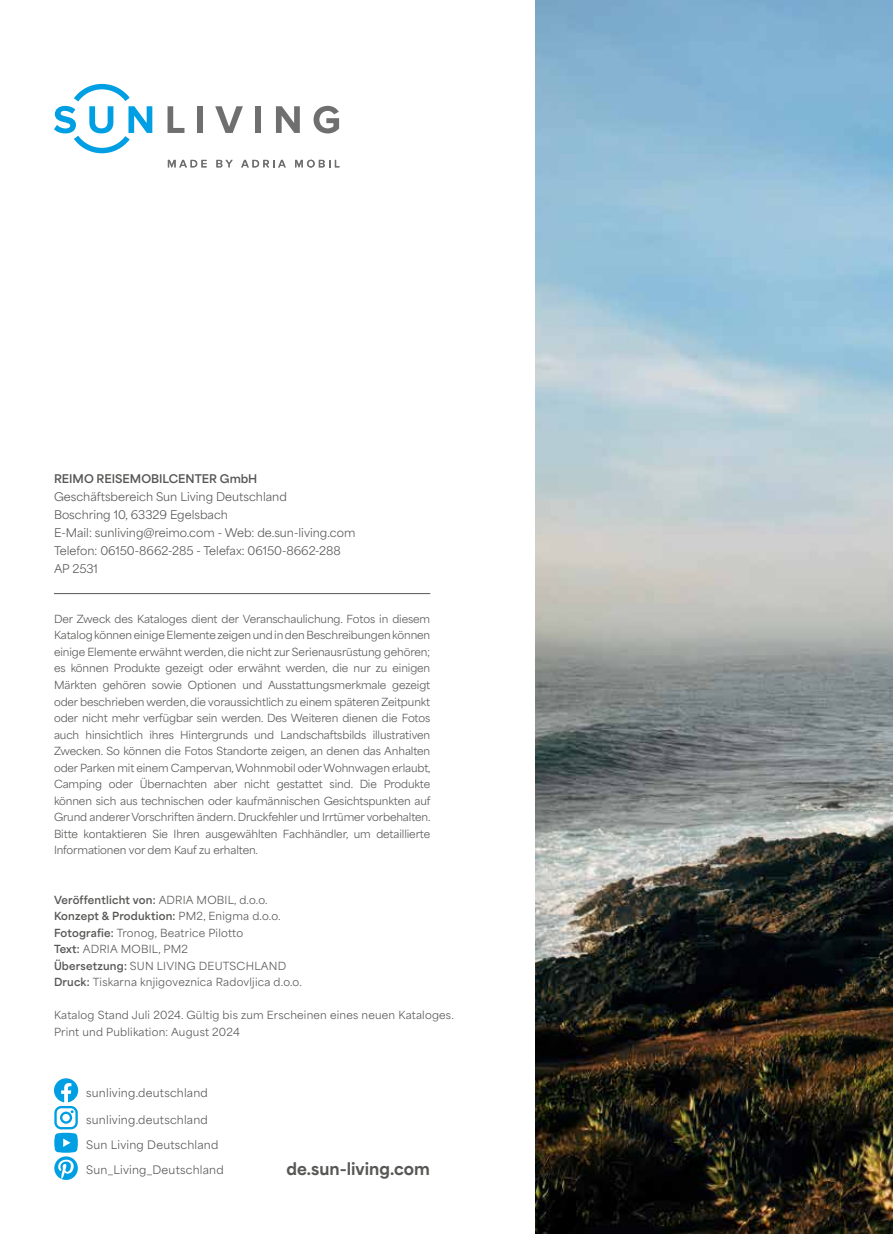
<style>
.page{position:relative;width:893px;height:1234px;background:#fff}
.page>*{position:absolute;margin:0;border:0;box-sizing:border-box;transform-origin:0 0}
.t1{font:800 15.9px "Area Normal";color:#575756}
.t2{font:11.25px/18px "Area Normal";color:#575756}
.t3{font:700 11.25px "Area Normal";color:#575756}
.t4{font:10.95px "Area Normal";letter-spacing:.02em;color:#575756}
.t5{font:10.5px/16.5px "Area Normal";letter-spacing:.02em;color:#575756}
.s1{font-weight:700}
</style>
<div class="page">
<svg style="left:54px;top:84px;width:98px;height:69px"></svg>
<svg style="left:168px;top:106px;width:16px;height:27px"></svg>
<div style="left:197px;top:106px;width:6px;height:27px;background:#706f6f"></div>
<svg style="left:215px;top:106px;width:28px;height:27px"></svg>
<div style="left:255px;top:106px;width:6px;height:27px;background:#706f6f"></div>
<svg style="left:276px;top:106px;width:24px;height:27px"></svg>
<svg style="left:314px;top:106px;width:25px;height:27px"></svg>
<svg style="left:168px;top:160px;width:39px;height:7px"></svg>
<svg style="left:216px;top:160px;width:17px;height:7px"></svg>
<svg style="left:241px;top:160px;width:45px;height:7px"></svg>
<svg style="left:295px;top:160px;width:44px;height:7px"></svg>
<img style="left:535px;top:0;width:358px;height:1233px">
<hr style="left:54px;top:593px;width:376px;height:1px;background:#575756">
<svg style="left:54px;top:1078px;width:24px;height:101px"></svg>
<p class="t3" style="left:54px;top:468px;width:205px">REIMO REISEMOBILCENTER GmbH</p>
<p class="t2" style="left:54px;top:486px;width:303px">Geschäftsbereich Sun Living Deutschland<br>Boschring 10, 63329 Egelsbach<br>E-Mail: sunliving@reimo.com - Web: de.sun-living.com Telefon: 06150-8662-285 - Telefax: 06150-8662-288<br>AP 2531</p>
<p class="t5" style="left:54px;top:609px;width:378px;text-align:justify">Der Zweck des Kataloges dient der Veranschaulichung. Fotos in diesem Katalog können einige Elemente zeigen und in den Beschreibungen können einige Elemente erwähnt werden, die nicht zur Serienausrüstung gehören; es können Produkte gezeigt oder erwähnt werden, die nur zu einigen Mä rkten gehören sowie Optionen und Ausstattungsmerkmale gezeigt oder beschrieben werden, die voraussichtlich zu einem späteren Zeitpunkt oder nicht mehr verfügbar sein werden. Des Weiteren dienen die Fotos auch hinsichtlich ihres Hintergrunds und Landschaftsbilds illustrativen Zwecken. So können die Fotos Standorte zeigen, an denen das Anhalten oder Parken mit einem Campervan, Wohnmobil oder Wohnwagen erlaubt, Camping oder Übernachten aber nicht gestattet sind. Die Produkte können sich aus technischen oder kaufmä nnischen Gesichtspunkten auf Grund anderer Vorschriften ändern. Druckfehler und Irrtümer vorbehalten.<br>Bitte kontaktieren Sie Ihren ausgewä hlten Fachhä ndler, um detaillierte Informationen vor dem Kauf zu erhalten.</p>
<p class="t5" style="left:54px;top:889px;width:249px"><span class="s1">Veröffentlicht von:</span> ADRIA MOBIL, d.o.o.<br><span class="s1">Konzept &amp; Produktion:</span> PM2, Enigma d.o.o.<br><span class="s1">Fotografie:</span> Tronog, Beatrice Pilotto<br><span class="s1">Text:</span> ADRIA MOBIL, PM2<br><span class="s1">Übersetzung:</span> SUN LIVING DEUTSCHLAND <span class="s1">Druck:</span> Tiskarna knjigoveznica Radovljica d.o.o.</p>
<p class="t5" style="left:54px;top:1005px;width:401px">Katalog Stand Juli 2024. Gültig bis zum Erscheinen eines neuen Kataloges.<br>Print und Publikation: August 2024</p>
<p class="t4" style="left:86px;top:1082px;width:123px">sunliving.deutschland</p>
<p class="t4" style="left:86px;top:1109px;width:123px">sunliving.deutschland</p>
<p class="t4" style="left:86px;top:1134px;width:134px">Sun Living Deutschland</p>
<p class="t4" style="left:86px;top:1159px;width:139px">Sun_Living_Deutschland</p>
<h1 class="t1" style="left:286px;top:1154px;width:145px">de.sun-living.com</h1>
</div>
